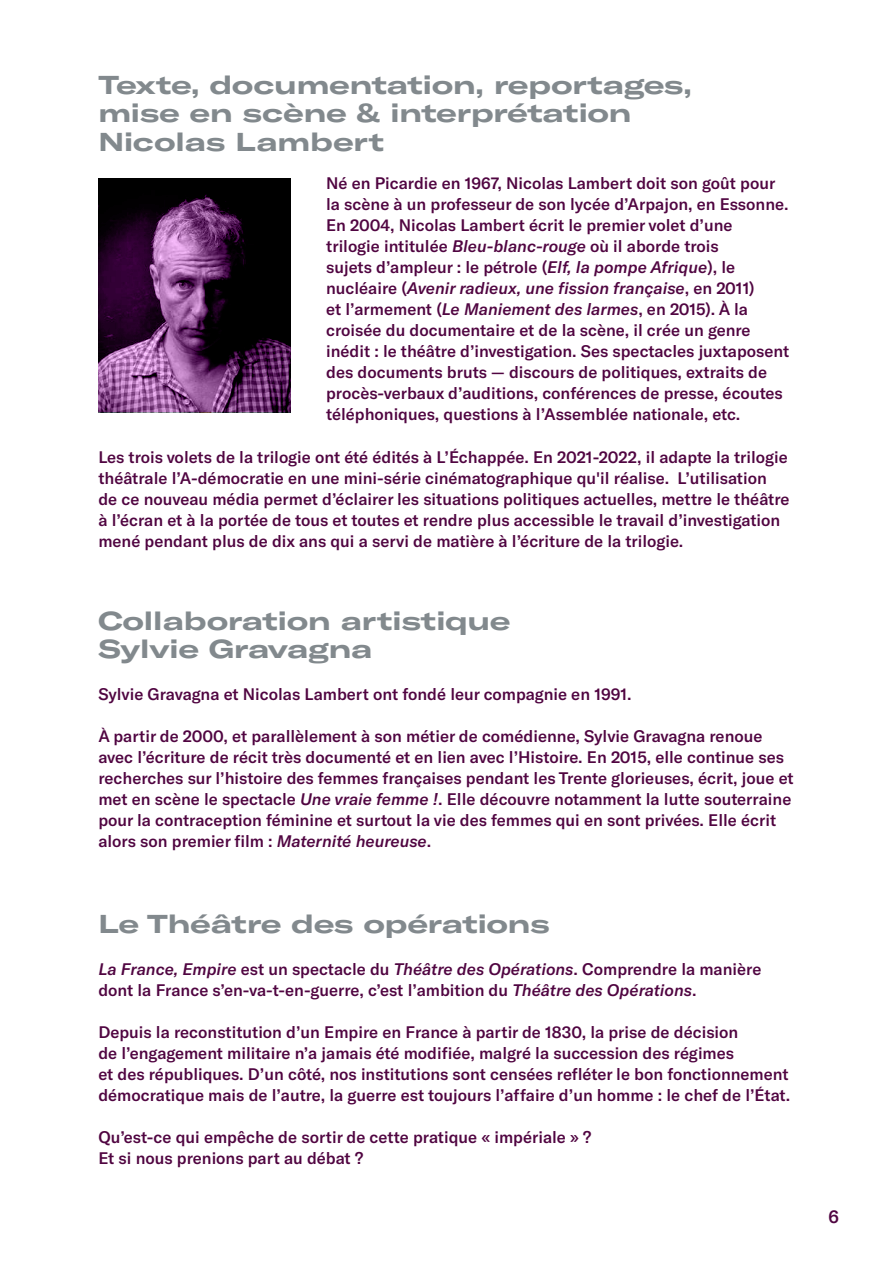
<style>
.page{position:relative;width:893px;height:1263px;background:#fff}
.page>*{position:absolute;margin:0;border:0;box-sizing:border-box;transform-origin:0 0}
.t1{font:700 expanded 25.5px/28.5px "GT America";color:#82898d}
.t2{font:500 18px "GT America";color:#500541}
.t3{font:500 16.5px/21px "GT America";color:#500541}
.s1{font-style:italic}
</style>
<div class="page">
<svg style="left:98px;top:178px;width:193px;height:234px;background:#452448"></svg>
<h1 class="t1" style="left:98px;top:70px;width:595px">Texte, documentation, reportages, mise en scène &amp; interprétation<br>Nicolas Lambert</h1>
<p class="t3" style="left:326px;top:172px;width:465px">Né en Picardie en 1967, Nicolas Lambert doit son goût pour la scène à un professeur de son lycée d’Arpajon, en Essonne.<br>En 2004, Nicolas Lambert écrit le premier volet d’une trilogie intitulée <span class="s1">Bleu-blanc-rouge</span> où il aborde trois<br>sujets d’ampleur : le pétrole (<span class="s1">Elf, la pompe Afrique</span>), le nucléaire (<span class="s1">Avenir radieux, une fission française</span>, en 2011)<br>et l’armement (<span class="s1">Le Maniement des larmes</span>, en 2015). À la croisée du documentaire et de la scène, il crée un genre inédit : le théâtre d’investigation. Ses spectacles juxtaposent des documents bruts — discours de politiques, extraits de procès-verbaux d’auditions, conférences de presse, écoutes téléphoniques, questions à l’Assemblée nationale, etc.</p>
<p class="t3" style="left:98px;top:447px;width:693px">Les trois volets de la trilogie ont été édités à L’Échappée. En 2021-2022, il adapte la trilogie théâtrale l’A-démocratie en une mini-série cinématographique qu'il réalise. L’utilisation de ce nouveau média permet d’éclairer les situations politiques actuelles, mettre le théâtre à l’écran et à la portée de tous et toutes et rendre plus accessible le travail d’investigation mené pendant plus de dix ans qui a servi de matière à l’écriture de la trilogie.</p>
<h1 class="t1" style="left:98px;top:606px;width:413px">Collaboration artistique<br>Sylvie Gravagna</h1>
<p class="t3" style="left:98px;top:684px;width:535px">Sylvie Gravagna et Nicolas Lambert ont fondé leur compagnie en 1991.</p>
<p class="t3" style="left:98px;top:725px;width:697px">À partir de 2000, et parallèlement à son métier de comédienne, Sylvie Gravagna renoue avec l’écriture de récit très documenté et en lien avec l’Histoire. En 2015, elle continue ses recherches sur l’histoire des femmes françaises pendant les Trente glorieuses, écrit, joue et met en scène le spectacle <span class="s1">Une vraie femme !</span>. Elle découvre notamment la lutte souterraine pour la contraception féminine et surtout la vie des femmes qui en sont privées. Elle écrit alors son premier film : <span class="s1">Maternité heureuse</span>.</p>
<h1 class="t1" style="left:98px;top:909px;width:453px">Le Théâtre des opérations</h1>
<p class="t3" style="left:98px;top:958px;width:664px"><span class="s1">La France, Empire</span> est un spectacle du <span class="s1">Théâtre des Opérations</span>. Comprendre la manière dont la France s’en-va-t-en-guerre, c’est l’ambition du <span class="s1">Théâtre des Opérations</span>.</p>
<p class="t3" style="left:98px;top:1021px;width:693px">Depuis la reconstitution d’un Empire en France à partir de 1830, la prise de décision<br>de l’engagement militaire n’a jamais été modifiée, malgré la succession des régimes<br>et des républiques. D’un côté, nos institutions sont censées refléter le bon fonctionnement démocratique mais de l’autre, la guerre est toujours l’affaire d’un homme : le chef de l’État.</p>
<p class="t3" style="left:98px;top:1126px;width:494px">Qu’est-ce qui empêche de sortir de cette pratique « impériale » ?<br>Et si nous prenions part au débat ?</p>
<p class="t2" style="left:828px;top:1206px;width:12px">6</p>
</div>
